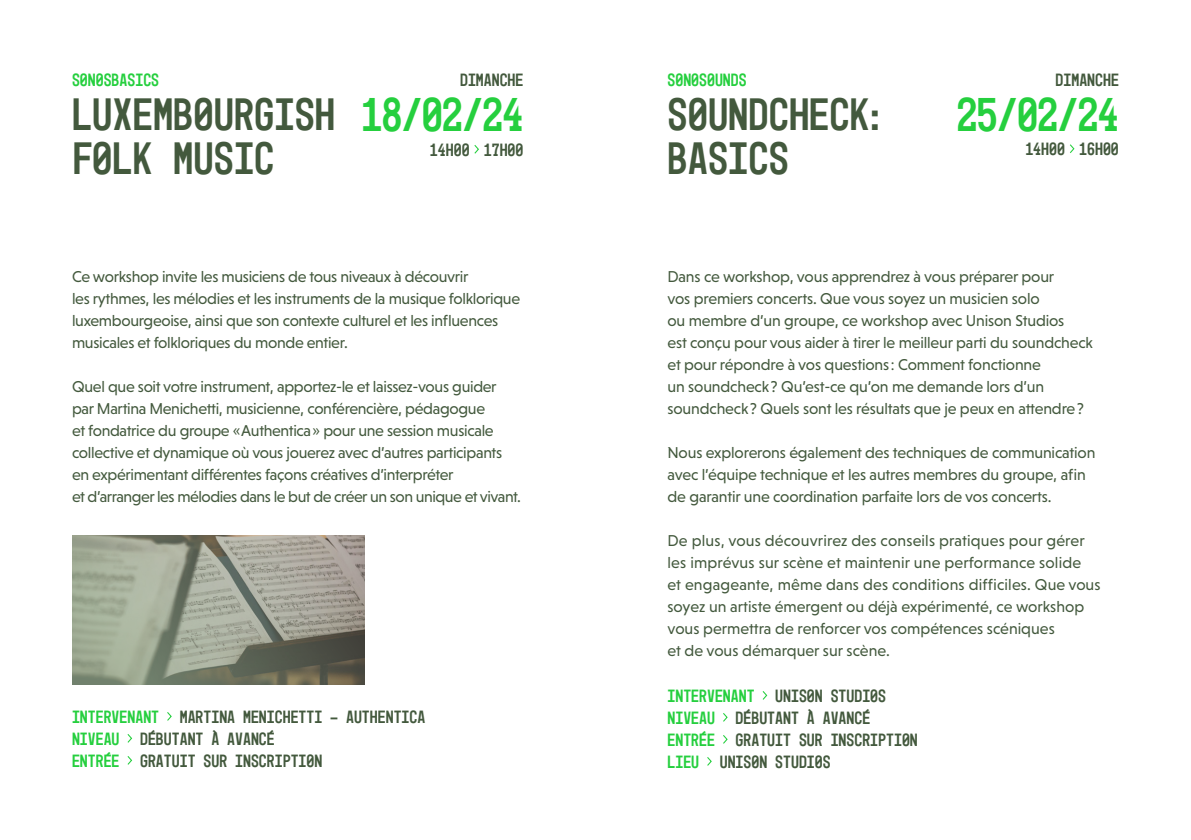
<style>
.page{position:relative;width:1191px;height:840px;background:#fff}
.page>*{position:absolute;margin:0;border:0;box-sizing:border-box;transform-origin:0 0}
.t1{font:48px "Mono 45 Headline Sonotron Reg Accent Variant";letter-spacing:-.02em;color:#25cf3e}
.t2{font:46px/44px "Mono 45 Headline Sonotron Reg Accent Variant";color:#43593d}
.t3{font:18px/22px "Mono 45 Headline Sonotron Reg Accent Variant";color:#43593d}
.t4{font:18px "Mono 45 Headline Sonotron Reg Accent Variant";color:#25cf3e}
.t5{font:16px/22px "Niveau Grotesk";letter-spacing:-.015em;color:#43593d}
.s1{color:#25cf3e}
</style>
<div class="page">
<svg style="left:762px;top:691px;width:6px;height:9px"></svg>
<svg style="left:723px;top:713px;width:5px;height:9px"></svg>
<svg style="left:723px;top:735px;width:5px;height:9px"></svg>
<svg style="left:707px;top:757px;width:5px;height:9px"></svg>
<svg style="left:167px;top:712px;width:5px;height:9px"></svg>
<svg style="left:127px;top:734px;width:6px;height:9px"></svg>
<svg style="left:127px;top:756px;width:6px;height:9px"></svg>
<svg style="left:474px;top:145px;width:5px;height:9px"></svg>
<svg style="left:1070px;top:144px;width:5px;height:9px"></svg>
<svg style="left:72px;top:535px;width:292px;height:149px;background:#959989"></svg>
<p class="t4" style="left:72px;top:69px;width:89px">SONOSBASICS</p>
<h2 class="t2" style="left:72px;top:93px;width:265px">LUXEMBOURGISH<br>FOLK MUSIC</h2>
<p class="t3" style="left:460px;top:69px;width:65px">DIMANCHE</p>
<p class="t3" style="left:1055px;top:69px;width:65px">DIMANCHE</p>
<p class="t4" style="left:667px;top:69px;width:81px">SONOSOUNDS</p>
<h2 class="t2" style="left:667px;top:93px;width:219px">SOUNDCHECK:<br>BASICS</h2>
<h1 class="t1" style="left:956px;top:86px;width:164px">25/02/24</h1>
<p class="t3" style="left:1025px;top:138px;width:95px">14H00 16H00</p>
<h1 class="t1" style="left:361px;top:86px;width:164px">18/02/24</h1>
<p class="t3" style="left:430px;top:138px;width:95px">14H00 17H00</p>
<p class="t5" style="left:72px;top:265px;width:449px">Ce workshop invite les musiciens de tous niveaux à découvrir<br>les rythmes, les mélodies et les instruments de la musique folklorique luxembourgeoise, ainsi que son contexte culturel et les influences musicales et folkloriques du monde entier.</p>
<p class="t5" style="left:72px;top:375px;width:450px">Quel que soit votre instrument, apportez-le et laissez-vous guider par Martina Menichetti, musicienne, conférencière, pédagogue<br>et fondatrice du groupe «Authentica» pour une session musicale collective et dynamique où vous jouerez avec d’autres participants en expérimentant différentes façons créatives d’interpréter<br>et d’arranger les mélodies dans le but de créer un son unique et vivant.</p>
<p class="t3" style="left:72px;top:705px;width:355px"><span class="s1">INTERVENANT</span> MARTINA MENICHETTI – AUTHENTICA<br><span class="s1">NIVEAU</span> DÉBUTANT À AVANCÉ<br><span class="s1">ENTRÉE</span> GRATUIT SUR INSCRIPTION</p>
<p class="t5" style="left:667px;top:265px;width:427px">Dans ce workshop, vous apprendrez à vous préparer pour<br>vos premiers concerts. Que vous soyez un musicien solo<br>ou membre d’un groupe, ce workshop avec Unison Studios<br>est conçu pour vous aider à tirer le meilleur parti du soundcheck et pour répondre à vos questions: Comment fonctionne<br>un soundcheck? Qu’est-ce qu’on me demande lors d’un soundcheck? Quels sont les résultats que je peux en attendre?</p>
<p class="t5" style="left:667px;top:441px;width:429px">Nous explorerons également des techniques de communication avec l’équipe technique et les autres membres du groupe, afin de garantir une coordination parfaite lors de vos concerts.</p>
<p class="t5" style="left:667px;top:529px;width:434px">De plus, vous découvrirez des conseils pratiques pour gérer les imprévus sur scène et maintenir une performance solide<br>et engageante, même dans des conditions difficiles. Que vous soyez un artiste émergent ou déjà expérimenté, ce workshop vous permettra de renforcer vos compétences scéniques<br>et de vous démarquer sur scène.</p>
<p class="t3" style="left:667px;top:684px;width:252px"><span class="s1">INTERVENANT</span> UNISON STUDIOS<br><span class="s1">NIVEAU</span> DÉBUTANT À AVANCÉ<br><span class="s1">ENTRÉE</span> GRATUIT SUR INSCRIPTION<br><span class="s1">LIEU</span> UNISON STUDIOS</p>
</div>
